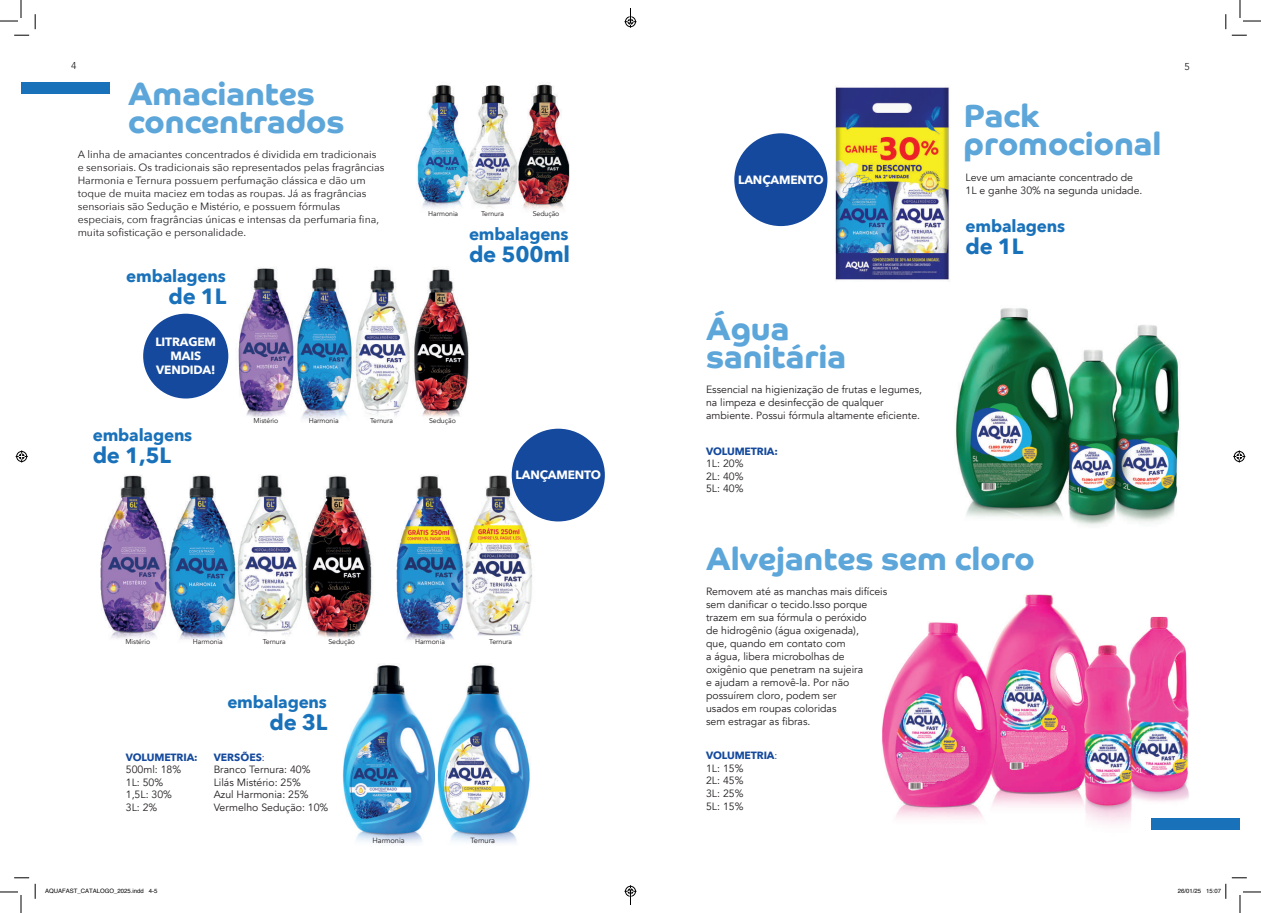
<style>
.page{position:relative;width:1261px;height:913px;background:#fff}
.page>*{position:absolute;margin:0;border:0;box-sizing:border-box;transform-origin:0 0}
.t1{font:32px/28px "Co Headline Bd Da Ma";color:#5da6da}
.t2{font:700 22px "Avenir Next";letter-spacing:-.01em;color:#1971ba}
.t3{font:700 17px "Avenir Next";letter-spacing:-.01em;color:#1971ba}
.t4{font:700 12px/14px "Avenir Next";letter-spacing:-.01em;color:#fff;text-align:center}
.t5{font:10.5px/13px "Avenir";color:#231f20}
.t6{font:10.5px/13px "Avenir Next";color:#231f20}
.t7{font:700 10.5px "Avenir Next";letter-spacing:-.01em;color:#14499d}
.t8{font:10px "Avenir";color:#231f20}
.t9{font:7.5px "Avenir";letter-spacing:-.01em;color:#231f20}
.t10{font:7px "Avenir";letter-spacing:-.01em;color:#231f20}
.t11{font:6px "Helvetica";color:#000}
.s1{font-family:"Avenir";font-weight:400;color:#29307d}
.s2{font-family:"Avenir";font-weight:400}
</style>
<div class="page">
<img style="left:100px;top:84px;width:1090px;height:760px">
<div style="left:21px;top:82px;width:89px;height:12px;background:#1971ba"></div>
<div style="left:1151px;top:818px;width:89px;height:11px;background:#1971ba"></div>
<div style="left:143px;top:313px;width:85px;height:85px;background:#14499d;border-radius:50%"></div>
<div style="left:734px;top:133px;width:93px;height:93px;background:#14499d;border-radius:50%"></div>
<div style="left:512px;top:428px;width:93px;height:93px;background:#14499d;border-radius:50%"></div>
<svg style="left:14px;top:35px;width:15px;height:1px"></svg>
<svg style="left:1232px;top:35px;width:15px;height:1px"></svg>
<svg style="left:14px;top:877px;width:15px;height:1px"></svg>
<svg style="left:35px;top:14px;width:1px;height:15px"></svg>
<svg style="left:35px;top:883px;width:1px;height:15px"></svg>
<svg style="left:1225px;top:14px;width:2px;height:15px"></svg>
<svg style="left:0;top:0;width:22px;height:22px"></svg>
<svg style="left:0;top:891px;width:22px;height:21px"></svg>
<svg style="left:1239px;top:0;width:22px;height:22px"></svg>
<svg style="left:16px;top:450px;width:12px;height:12px"></svg>
<svg style="left:1233px;top:450px;width:12px;height:12px"></svg>
<svg style="left:1225px;top:877px;width:36px;height:35px"></svg>
<svg style="left:624px;top:8px;width:12px;height:20px"></svg>
<svg style="left:624px;top:885px;width:12px;height:19px"></svg>
<p class="t8" style="left:71px;top:60px;width:7px">4</p>
<p class="t8" style="left:1184px;top:61px;width:7px">5</p>
<h1 class="t1" style="left:128px;top:80px;width:218px">Amaciantes concentrados</h1>
<p class="t6" style="left:78px;top:147px;width:308px">A linha de amaciantes concentrados é dividida em tradicionais e sensoriais. Os tradicionais são representados pelas fragrâncias Harmonia e Ternura possuem perfumação clássica e dão um toque de muita maciez em todas as roupas. Já as fragrâncias sensoriais são Sedução e Mistério, e possuem fórmulas especiais, com fragrâncias únicas e intensas da perfumaria fina, muita sofisticação e personalidade.</p>
<h3 class="t3" style="left:126px;top:261px;width:101px">embalagens</h3>
<h2 class="t2" style="left:168px;top:277px;width:59px">de 1L</h2>
<p class="t4" style="left:155px;top:335px;width:62px">LITRAGEM<br>MAIS<br>VENDIDA!</p>
<p class="t10" style="left:428px;top:210px;width:31px">Harmonia</p>
<p class="t10" style="left:481px;top:210px;width:24px">Ternura</p>
<p class="t10" style="left:533px;top:210px;width:28px">Sedução</p>
<h3 class="t3" style="left:469px;top:219px;width:101px">embalagens</h3>
<h2 class="t2" style="left:469px;top:235px;width:103px">de 500ml</h2>
<h3 class="t3" style="left:93px;top:420px;width:101px">embalagens</h3>
<h2 class="t2" style="left:93px;top:436px;width:80px">de 1,5L</h2>
<p class="t10" style="left:254px;top:416px;width:26px">Mistério</p>
<p class="t10" style="left:309px;top:416px;width:31px">Harmonia</p>
<p class="t10" style="left:370px;top:416px;width:24px">Ternura</p>
<p class="t10" style="left:429px;top:416px;width:28px">Sedução</p>
<p class="t4" style="left:516px;top:468px;width:87px">LANÇAMENTO</p>
<p class="t10" style="left:125px;top:637px;width:26px">Mistério</p>
<p class="t10" style="left:193px;top:637px;width:31px">Harmonia</p>
<p class="t10" style="left:263px;top:637px;width:24px">Ternura</p>
<p class="t10" style="left:328px;top:637px;width:28px">Sedução</p>
<p class="t10" style="left:415px;top:637px;width:31px">Harmonia</p>
<p class="t10" style="left:489px;top:637px;width:24px">Ternura</p>
<h3 class="t3" style="left:227px;top:687px;width:101px">embalagens</h3>
<h2 class="t2" style="left:270px;top:703px;width:59px">de 3L</h2>
<p class="t7" style="left:126px;top:748px;width:73px">VOLUMETRIA:</p>
<p class="t5" style="left:126px;top:763px;width:57px;line-height:12.5px">500ml: 18%<br>1L: 50%<br>1,5L: 30%<br>3L: 2%</p>
<p class="t7" style="left:214px;top:748px;width:53px">VERSÕES<span class="s1">:</span></p>
<p class="t5" style="left:214px;top:763px;width:116px;line-height:12.5px">Branco Ternura: 40%<br>Lilás Mistério: 25%<br>Azul Harmonia: 25%<br>Vermelho Sedução: 10%</p>
<p class="t9" style="left:373px;top:835px;width:34px">Harmonia</p>
<p class="t9" style="left:470px;top:835px;width:26px">Ternura</p>
<p class="t4" style="left:738px;top:172px;width:87px">LANÇAMENTO</p>
<h1 class="t1" style="left:706px;top:315px;width:142px">Água sanitária</h1>
<p class="t5" style="left:706px;top:383px;width:217px">Essencial na higienização de frutas e legumes, na limpeza e desinfecção de qualquer ambiente. Possui fórmula altamente eficiente.</p>
<p class="t7" style="left:706px;top:441px;width:73px">VOLUMETRIA:</p>
<p class="t5" style="left:706px;top:457px;width:39px;line-height:12.6px;text-align:justify">1L: 20% 2L: 40% 5L: 40%</p>
<h1 class="t1" style="left:964px;top:102px;width:199px">Pack promocional</h1>
<p class="t5" style="left:965px;top:171px;width:178px">Leve um amaciante concentrado de<br>1L e ganhe 30% na segunda unidade.</p>
<h3 class="t3" style="left:965px;top:211px;width:101px">embalagens</h3>
<h2 class="t2" style="left:965px;top:227px;width:59px">de 1L</h2>
<h1 class="t1" style="left:706px;top:545px;width:330px">Alvejantes sem cloro</h1>
<p class="t5" style="left:706px;top:584px;width:183px">Removem até as manchas mais difíceis sem danificar o tecido.Isso porque trazem em sua fórmula o peróxido<br>de hidrogênio (água oxigenada),<br>que, quando em contato com<br>a água, libera microbolhas de oxigênio que penetram na sujeira<br>e ajudam a removê-la. Por não possuírem cloro, podem ser<br>usados em roupas coloridas<br>sem estragar as fibras.</p>
<p class="t7" style="left:706px;top:746px;width:73px">VOLUMETRIA<span class="s2">:</span></p>
<p class="t5" style="left:706px;top:762px;width:39px;line-height:12.6px;text-align:justify">1L: 15% 2L: 45% 3L: 25% 5L: 15%</p>
<p class="t11" style="left:45px;top:885px;width:114px">AQUAFAST_CATALOGO_2025.indd 4-5</p>
<p class="t11" style="left:1178px;top:885px;width:45px">26/01/25 15:07</p>
</div>
